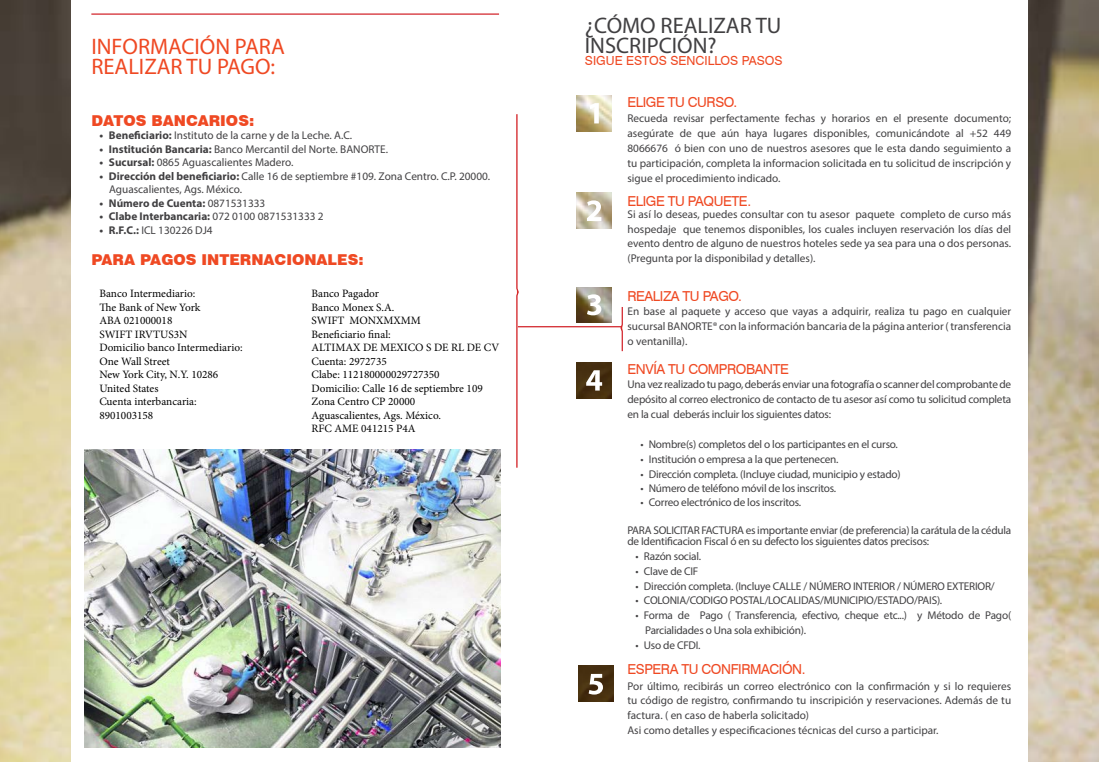
<style>
.page{position:relative;width:1099px;height:762px;background:#fff}
.page>*{position:absolute;margin:0;border:0;box-sizing:border-box;transform-origin:0 0}
.t1{font:22.5px/20px "Myriad Pro";color:#ef4923}
.t2{font:22.5px/20px "Myriad Pro";color:#414042}
.t3{font:900 15px "Swiss 721 BT";color:#ef4923}
.t4{font:13.75px "Swiss 721 BT";letter-spacing:-.03em;color:#ef4923}
.t5{font:12.5px "Swiss 721 BT";color:#ef4923}
.t6{font:11.25px/14.9px "Myriad Pro";letter-spacing:-.02em;color:#414042;text-align:justify}
.t7{font:11.25px/14.9px "Myriad Pro";color:#414042}
.t8{font:11.25px/13.5px "Minion Pro";color:#000}
.t9{font:700 11.25px "Myriad Pro";color:#414042}
.s1{font-weight:700}
.s2{font-weight:400}
</style>
<div class="page">
<img style="left:0;top:0;width:71px;height:762px">
<img style="left:1028px;top:0;width:70px;height:762px">
<svg style="left:619px;top:307px;width:4px;height:45px"></svg>
<hr style="left:91px;top:13px;width:408px;height:2px;background:#d2232a">
<svg style="left:516px;top:114px;width:3px;height:354px"></svg>
<hr style="left:518px;top:326px;width:103px;height:1px;background:#d2232a">
<img style="left:576px;top:193px;width:36px;height:35px">
<img style="left:576px;top:287px;width:36px;height:36px">
<img style="left:576px;top:363px;width:36px;height:35px">
<img style="left:576px;top:96px;width:36px;height:35px">
<svg style="left:589px;top:103px;width:10px;height:20px"></svg>
<svg style="left:587px;top:200px;width:14px;height:21px"></svg>
<svg style="left:587px;top:294px;width:14px;height:21px"></svg>
<svg style="left:586px;top:370px;width:16px;height:20px"></svg>
<img style="left:578px;top:665px;width:35px;height:36px">
<svg style="left:588px;top:674px;width:15px;height:20px"></svg>
<img style="left:84px;top:449px;width:417px;height:298px">
<h1 class="t1" style="left:91px;top:36px;width:195px">INFORMACIÓN PARA<br>REALIZAR TU PAGO:</h1>
<h2 class="t3" style="left:91px;top:111px;width:164px">DATOS BANCARIOS:</h2>
<p class="t7" style="left:99px;top:128px;width:254px"><span class="s1">• Beneficiario:</span> Instituto de la carne y de la Leche. A.C.</p>
<p class="t7" style="left:99px;top:141px;width:290px"><span class="s1">• Institución Bancaria:</span> Banco Mercantil del Norte. BANORTE.</p>
<p class="t7" style="left:99px;top:155px;width:195px"><span class="s1">• Sucursal:</span> 0865 Aguascalientes Madero.</p>
<p class="t7" style="left:109px;top:169px;width:383px;line-height:13.5px;text-indent:-10px"><span class="s1">• Dirección del beneficiario:</span> Calle 16 de septiembre #109. Zona Centro. C.P. 20000.<br>Aguascalientes, Ags. México.</p>
<p class="t9" style="left:99px;top:195px;width:167px">• Número de Cuenta: <span class="s2">0871531333</span></p>
<p class="t9" style="left:99px;top:209px;width:226px">• Clabe Interbancaria: <span class="s2">072 0100 0871531333 2</span></p>
<p class="t7" style="left:99px;top:222px;width:115px"><span class="s1">• R.F.C.:</span> ICL 130226 DJ4</p>
<h2 class="t3" style="left:91px;top:251px;width:274px">PARA PAGOS INTERNACIONALES:</h2>
<p class="t8" style="left:99px;top:287px;width:145px">Banco Intermediario:<br>The Bank of New York<br>ABA 021000018<br>SWIFT IRVTUS3N<br>Domicilio banco Intermediario:<br>One Wall Street<br>New York City, N.Y. 10286<br>United States<br>Cuenta interbancaria:<br>8901003158</p>
<p class="t8" style="left:311px;top:287px;width:189px">Banco Pagador<br>Banco Monex S.A.<br>SWIFT MONXMXMM<br>Beneficiario final:<br>ALTIMAX DE MEXICO S DE RL DE CV<br>Cuenta: 2972735<br>Clabe: 112180000029727350<br>Domicilio: Calle 16 de septiembre 109<br>Zona Centro CP 20000<br>Aguascalientes, Ags. México.<br>RFC AME 041215 P4A</p>
<h1 class="t2" style="left:585px;top:15px;width:198px">¿CÓMO REALIZAR TU<br>INSCRIPCIÓN?</h1>
<p class="t5" style="left:585px;top:52px;width:199px">SIGUE ESTOS SENCILLOS PASOS</p>
<p class="t4" style="left:627px;top:92px;width:111px">ELIGE TU CURSO.</p>
<p class="t6" style="left:627px;top:111px;width:385px">Recueda revisar perfectamente fechas y horarios en el presente documento; asegúrate de que aún haya lugares disponibles, comunicándote al +52 449<br>8066676 ó bien con uno de nuestros asesores que le esta dando seguimiento a tu participación, completa la informacion solicitada en tu solicitud de inscripción y sigue el procedimiento indicado.</p>
<p class="t6" style="left:627px;top:206px;width:385px">Si así lo deseas, puedes consultar con tu asesor paquete completo de curso más hospedaje que tenemos disponibles, los cuales incluyen reservación los días del evento dentro de alguno de nuestros hoteles sede ya sea para una o dos personas. (Pregunta por la disponibilad y detalles).</p>
<p class="t4" style="left:627px;top:191px;width:125px">ELIGE TU PAQUETE.</p>
<p class="t4" style="left:627px;top:286px;width:116px">REALIZA TU PAGO.</p>
<p class="t6" style="left:627px;top:304px;width:385px">En base al paquete y acceso que vayas a adquirir, realiza tu pago en cualquier sucursal BANORTE® con la información bancaria de la página anterior ( transferencia o ventanilla).</p>
<p class="t6" style="left:627px;top:377px;width:385px">Una vez realizado tu pago, deberás enviar una fotografía o scanner del comprobante de depósito al correo electronico de contacto de tu asesor así como tu solicitud completa en la cual deberás incluir los siguientes datos:</p>
<p class="t6" style="left:640px;top:436px;width:259px">• Nombre(s) completos del o los participantes en el curso.</p>
<p class="t6" style="left:640px;top:451px;width:199px">• Institución o empresa a la que pertenecen.</p>
<p class="t6" style="left:640px;top:466px;width:262px">• Dirección completa. (Incluye ciudad, municipio y estado)</p>
<p class="t6" style="left:640px;top:481px;width:197px">• Número de teléfono móvil de los inscritos.</p>
<p class="t6" style="left:640px;top:495px;width:162px">• Correo electrónico de los inscritos.</p>
<p class="t6" style="left:627px;top:524px;width:385px;line-height:11.2px">PARA SOLICITAR FACTURA es importante enviar (de preferencia) la carátula de la cédula de Identificacion Fiscal ó en su defecto los siguientes datos precisos:</p>
<p class="t6" style="left:635px;top:548px;width:67px">• Razón social.</p>
<p class="t6" style="left:635px;top:563px;width:64px">• Clave de CIF</p>
<p class="t6" style="left:635px;top:578px;width:360px">• Dirección completa. (Incluye CALLE / NÚMERO INTERIOR / NÚMERO EXTERIOR/</p>
<p class="t6" style="left:635px;top:593px;width:308px">• COLONIA/CODIGO POSTAL/LOCALIDAS/MUNICIPIO/ESTADO/PAIS).</p>
<p class="t6" style="left:645px;top:608px;width:367px;text-indent:-10px">• Forma de Pago ( Transferencia, efectivo, cheque etc...) y Método de Pago(<br>Parcialidades o Una sola exhibición).</p>
<p class="t6" style="left:635px;top:638px;width:66px">• Uso de CFDI.</p>
<p class="t4" style="left:627px;top:359px;width:163px">ENVÍA TU COMPROBANTE</p>
<p class="t4" style="left:627px;top:659px;width:179px">ESPERA TU CONFIRMACIÓN.</p>
<p class="t7" style="left:627px;top:678px;width:385px">Por último, recibirás un correo electrónico con la confirmación y si lo requieres tu código de registro, confirmando tu inscripición y reservaciones. Además de tu factura. ( en caso de haberla solicitado)<br>Asi como detalles y especificaciones técnicas del curso a participar.</p>
</div>
